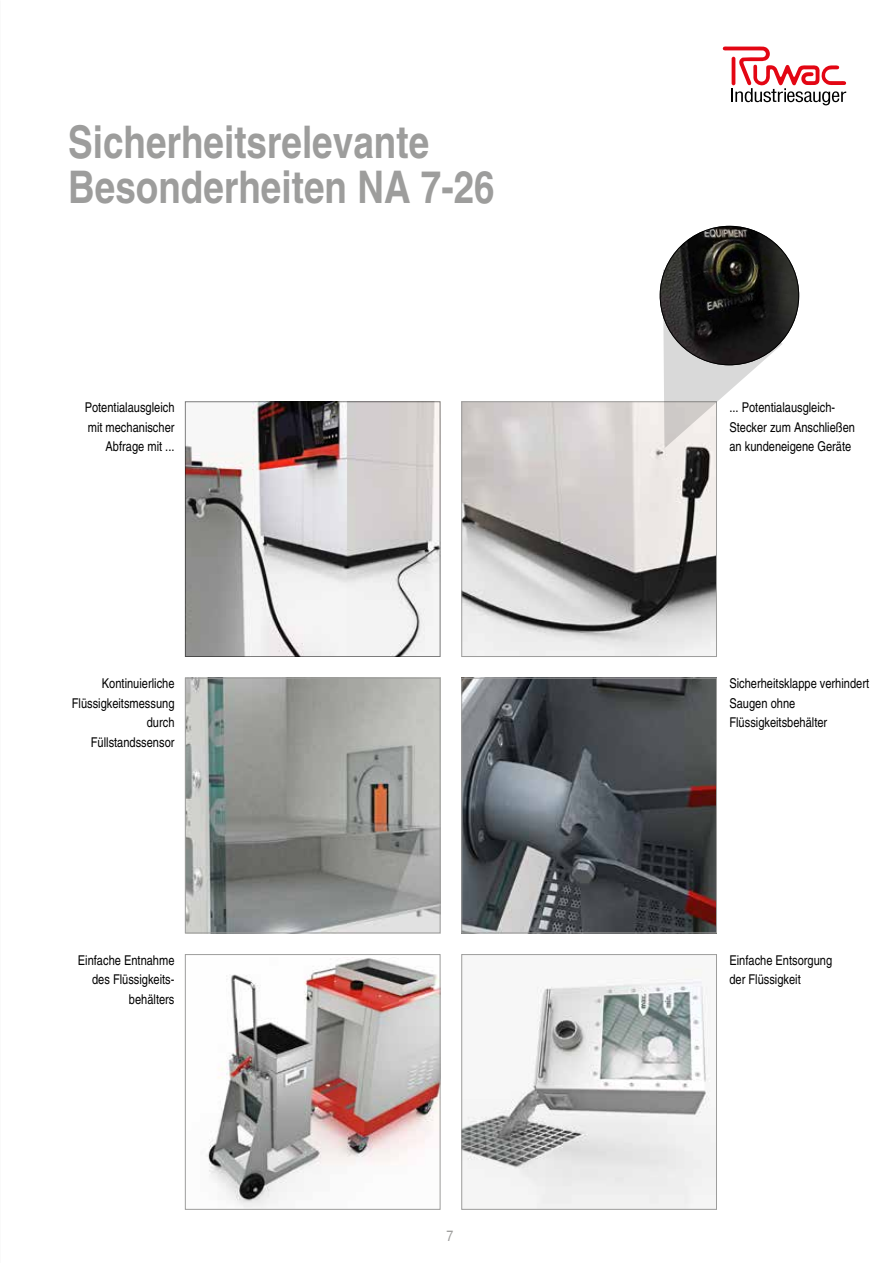
<style>
.page{position:relative;width:893px;height:1263px;background:#fff}
.page>*{position:absolute;margin:0;border:0;box-sizing:border-box;transform-origin:0 0}
.t1{font:700 condensed 45px/45px "Helvetica";color:#9d9d9c}
.t2{font:condensed 15px "Helvetica";color:#9d9d9c}
.t3{font:condensed 13.5px/19.5px "Helvetica";color:#000;text-align:right}
</style>
<div class="page">
<img style="left:187px;top:680px;width:251px;height:251px">
<div style="left:185px;top:678px;width:255px;height:255px;border:1px solid #9d9d9c"></div>
<img style="left:206px;top:958px;width:232px;height:249px">
<div style="left:185px;top:954px;width:255px;height:255px;border:1px solid #9d9d9c"></div>
<img style="left:464px;top:680px;width:251px;height:251px">
<div style="left:462px;top:678px;width:255px;height:255px;border:1px solid #9d9d9c"></div>
<img style="left:464px;top:969px;width:251px;height:238px">
<div style="left:462px;top:954px;width:255px;height:255px;border:1px solid #9d9d9c"></div>
<img style="left:187px;top:404px;width:251px;height:251px">
<img style="left:464px;top:404px;width:251px;height:251px">
<div style="left:462px;top:402px;width:255px;height:255px;border:1px solid #9d9d9c"></div>
<svg style="left:659px;top:225px;width:140px;height:223px"></svg>
<svg style="left:723px;top:47px;width:123px;height:58px"></svg>
<h1 class="t1" style="left:68px;top:119px;width:428px">Sicherheitsrelevante<br>Besonderheiten NA 7-26</h1>
<p class="t3" style="left:85px;top:397px;width:91px">Potentialausgleich mit mechanischer<br>Abfrage mit ...</p>
<p class="t3" style="left:729px;top:397px;width:127px;text-align:left">... Potentialausgleich-<br>Stecker zum Anschließen an kundeneigene Geräte</p>
<p class="t3" style="left:72px;top:674px;width:104px">Kontinuierliche<br>Flüssigkeitsmessung durch<br>Füllstandssensor</p>
<p class="t3" style="left:78px;top:950px;width:98px">Einfache Entnahme des Flüssigkeits&shy;behälters</p>
<p class="t2" style="left:447px;top:1226px;width:8px">7</p>
<p class="t3" style="left:729px;top:674px;width:141px;text-align:left">Sicherheitsklappe verhindert<br>Saugen ohne<br>Flüssigkeitsbehälter</p>
<p class="t3" style="left:729px;top:950px;width:104px;text-align:left">Einfache Entsorgung der Flüssigkeit</p>
</div>
